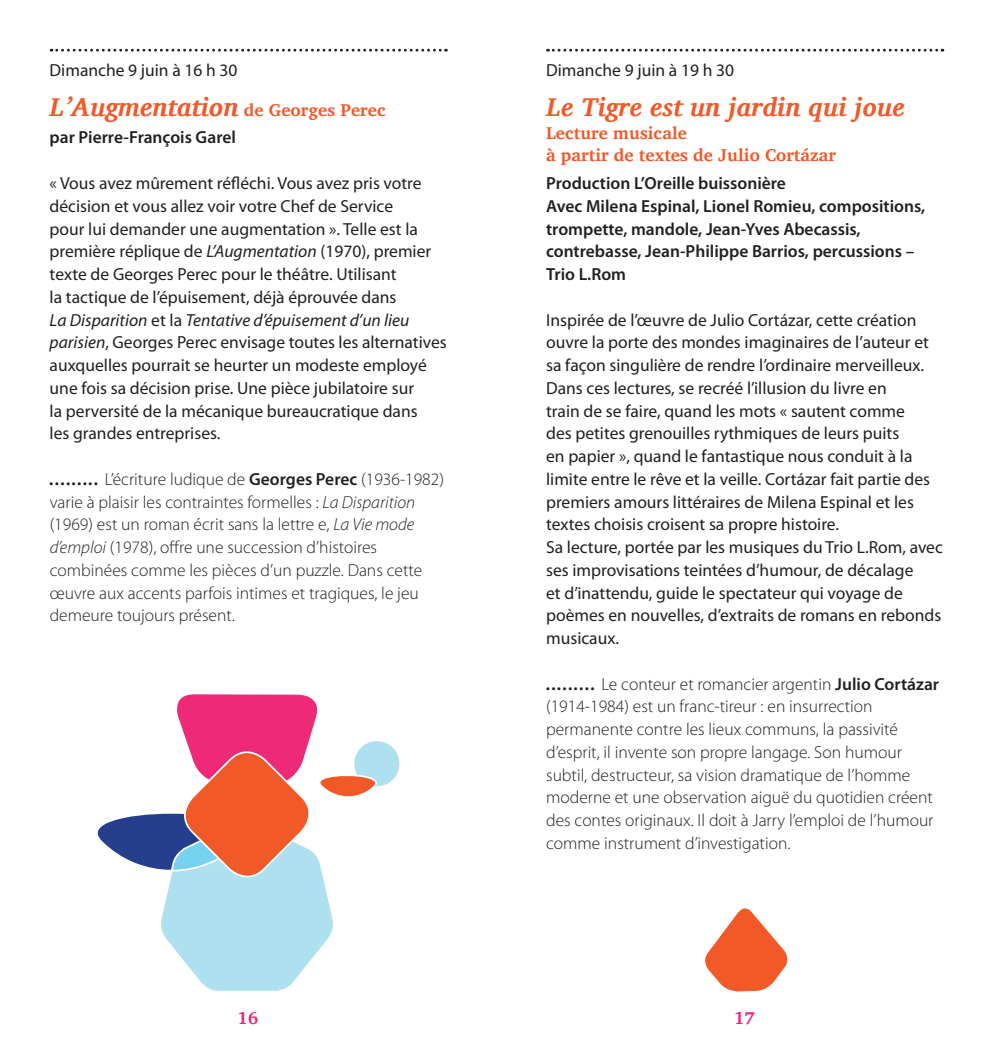
<style>
.page{position:relative;width:993px;height:1042px;background:#fff}
.page>*{position:absolute;margin:0;border:0;box-sizing:border-box;transform-origin:0 0}
.t1{font:italic 700 26.25px "Charis SIL";color:#f15929}
.t2{font:17.5px/22.8px "Myriad Pro";color:#231f20}
.t3{font:300 17.5px/22.8px "Myriad Pro";color:#231f20}
.t4{font:600 17.5px/22.8px "Myriad Pro";color:#231f20}
.t5{font:700 17.5px/22.8px "Charis SIL";color:#f15929}
.t6{font:700 17.5px "Charis SIL";color:#ee2977}
.s1{font-style:normal;font-size:17.5px}
.s2{font-style:italic}
.s3{font-family:"Charis SIL";font-weight:700;font-style:italic}
.s4{font-weight:600}
</style>
<div class="page">
<svg style="left:51px;top:49px;width:395px;height:3px"></svg>
<svg style="left:547px;top:49px;width:395px;height:3px"></svg>
<svg style="left:353px;top:740px;width:47px;height:47px"></svg>
<svg style="left:97px;top:694px;width:294px;height:297px"></svg>
<svg style="left:704px;top:907px;width:84px;height:85px"></svg>
<p class="t2" style="left:50px;top:59px;width:189px">Dimanche 9 juin à 16 h 30</p>
<h1 class="t1" style="left:50px;top:91px;width:338px">L’Augmentation <span class="s1">de Georges Perec</span></h1>
<p class="t4" style="left:50px;top:126px;width:188px">par Pierre-François Garel</p>
<p class="t2" style="left:50px;top:172px;width:398px">« Vous avez mûrement réfléchi. Vous avez pris votre décision et vous allez voir votre Chef de Service<br>pour lui demander une augmentation ». Telle est la première réplique de <span class="s2">L’Augmentation</span> (1970), premier texte de Georges Perec pour le théâtre. Utilisant<br>la tactique de l’épuisement, déjà éprouvée dans<br><span class="s2">La Disparition</span> et la <span class="s2">Tentative d’épuisement d’un lieu parisien</span>, Georges Perec envisage toutes les alternatives auxquelles pourrait se heurter un modeste employé une fois sa décision prise. Une pièce jubilatoire sur<br>la perversité de la mécanique bureaucratique dans<br>les grandes entreprises.</p>
<p class="t3" style="left:50px;top:468px;width:396px"><span class="s3">.........</span> L’écriture ludique de <span class="s4">Georges Perec</span> (1936-1982) varie à plaisir les contraintes formelles : <span class="s2">La Disparition </span>(1969) est un roman écrit sans la lettre e, <span class="s2">La Vie mode d’emploi</span> (1978), offre une succession d’histoires combinées comme les pièces d’un puzzle. Dans cette œuvre aux accents parfois intimes et tragiques, le jeu demeure toujours présent.</p>
<p class="t2" style="left:546px;top:59px;width:189px">Dimanche 9 juin à 19 h 30</p>
<h1 class="t1" style="left:546px;top:91px;width:360px">Le Tigre est un jardin qui joue</h1>
<p class="t5" style="left:546px;top:121px;width:291px">Lecture musicale<br>à partir de textes de Julio Cortázar</p>
<p class="t4" style="left:546px;top:172px;width:380px">Production L’Oreille buissonière<br>Avec Milena Espinal, Lionel Romieu, compositions, trompette, mandole, Jean-Yves Abecassis, contrebasse, Jean-Philippe Barrios, percussions – Trio L.Rom</p>
<p class="t2" style="left:546px;top:309px;width:398px">Inspirée de l’œuvre de Julio Cortázar, cette création ouvre la porte des mondes imaginaires de l’auteur et sa façon singulière de rendre l’ordinaire merveilleux.<br>Dans ces lectures, se recréé l’illusion du livre en<br>train de se faire, quand les mots « sautent comme<br>des petites grenouilles rythmiques de leurs puits<br>en papier », quand le fantastique nous conduit à la limite entre le rêve et la veille. Cortázar fait partie des premiers amours littéraires de Milena Espinal et les textes choisis croisent sa propre histoire.<br>Sa lecture, portée par les musiques du Trio L.Rom, avec ses improvisations teintées d’humour, de décalage<br>et d’inattendu, guide le spectateur qui voyage de poèmes en nouvelles, d’extraits de romans en rebonds musicaux.</p>
<p class="t3" style="left:546px;top:673px;width:394px"><span class="s3">.........</span> Le conteur et romancier argentin <span class="s4">Julio Cortázar </span>(1914-1984) est un franc-tireur : en insurrection permanente contre les lieux communs, la passivité d’esprit, il invente son propre langage. Son humour subtil, destructeur, sa vision dramatique de l’homme moderne et une observation aiguë du quotidien créent des contes originaux. Il doit à Jarry l’emploi de l’humour comme instrument d’investigation.</p>
<p class="t6" style="left:238px;top:1008px;width:22px">16</p>
<p class="t6" style="left:734px;top:1008px;width:22px">17</p>
</div>
